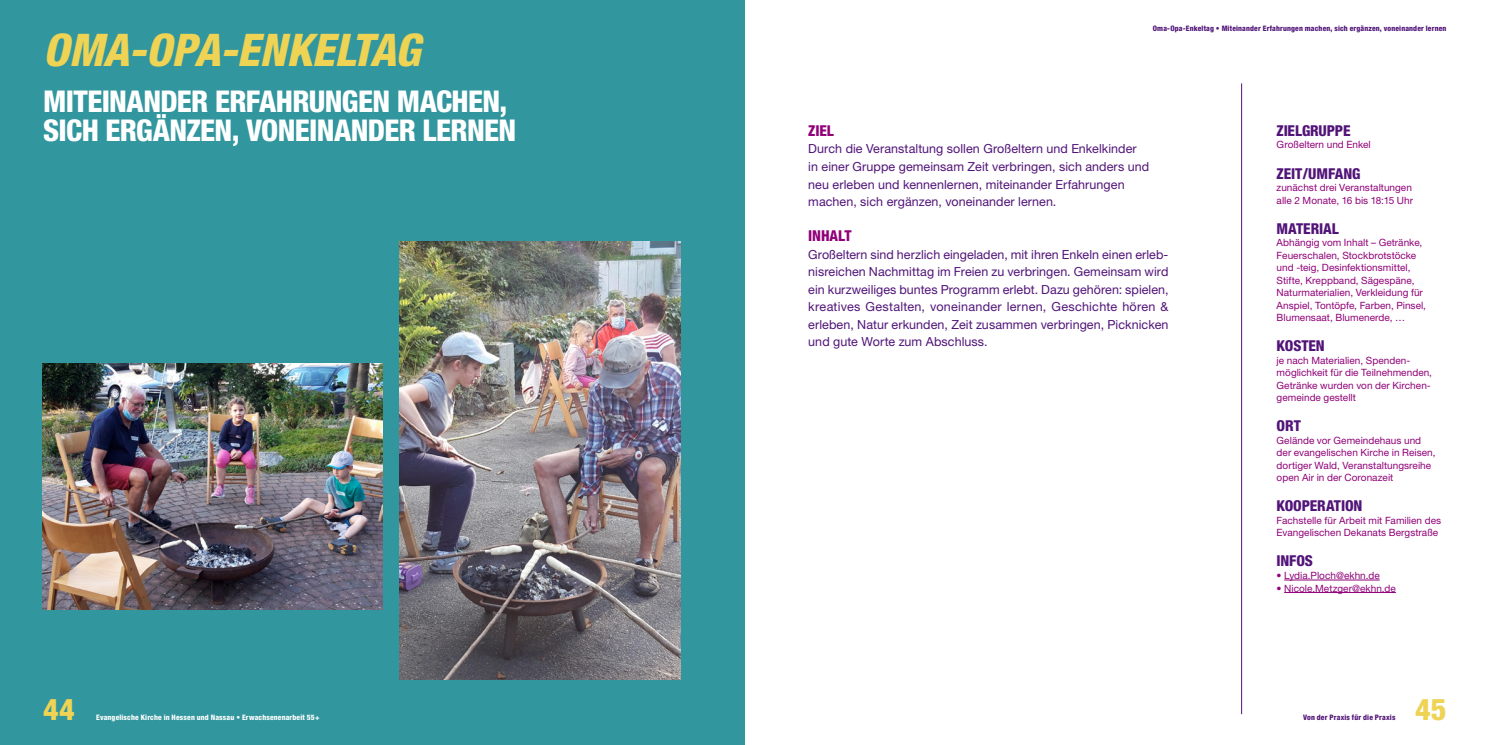
<style>
.page{position:relative;width:1489px;height:745px;background:#fff}
.page>*{position:absolute;margin:0;border:0;box-sizing:border-box;transform-origin:0 0}
.t1{font:italic 800 condensed 45px "Helvetica Neue LT Std";letter-spacing:-.015em;color:#eed355}
.t2{font:800 condensed 30px/28.8px "Helvetica Neue LT Std";letter-spacing:-.02em;color:#fff}
.t3{font:800 condensed 30px "Helvetica Neue LT Std";color:#eed355}
.t4{font:800 condensed 15px "Helvetica Neue LT Std";letter-spacing:-.01em;color:#511478}
.t5{font:800 condensed 15px "Helvetica Neue LT Std";letter-spacing:-.01em;color:#900078}
.t6{font:12.5px/17.5px "Helvetica Neue LT Std";letter-spacing:.005em;color:#511478}
.t7{font:10px/12.5px "Helvetica Neue LT Std";letter-spacing:.005em;color:#900078}
.t8{font:800 condensed 7.5px "Helvetica Neue LT Std";letter-spacing:.02em;color:#511478}
.t9{font:800 condensed 7.5px "Helvetica Neue LT Std";letter-spacing:.02em;color:#fff}
</style>
<div class="page">
<div style="left:0;top:0;width:744px;height:744px;background:#31969d"></div>
<hr style="left:1284px;top:579px;width:95px;height:1px;background:#900078">
<hr style="left:1284px;top:592px;width:111px;height:1px;background:#900078">
<hr style="left:1241px;top:83px;width:1px;height:630px;background:#511478">
<img style="left:399px;top:241px;width:281px;height:437px">
<img style="left:43px;top:363px;width:340px;height:245px">
<h1 class="t1" style="left:43px;top:22px;width:378px">OMA-OPA-ENKELTAG</h1>
<h2 class="t2" style="left:43px;top:86px;width:474px">MITEINANDER ERFAHRUNGEN MACHEN,<br>SICH ERGÄNZEN, VONEINANDER LERNEN</h2>
<p class="t8" style="left:1152px;top:23px;width:295px">Oma-Opa-Enkeltag • Miteinander Erfahrungen machen, sich ergänzen, voneinander lernen</p>
<h3 class="t5" style="left:808px;top:121px;width:27px">ZIEL</h3>
<p class="t6" style="left:808px;top:140px;width:342px">Durch die Veranstaltung sollen Großeltern und Enkelkinder in einer Gruppe gemeinsam Zeit verbringen, sich anders und neu erleben und kennenlernen, miteinander Erfahrungen machen, sich ergänzen, voneinander lernen.</p>
<h3 class="t5" style="left:808px;top:226px;width:45px">INHALT</h3>
<p class="t6" style="left:808px;top:245px;width:362px;text-align:justify">Großeltern sind herzlich eingeladen, mit ihren Enkeln einen erleb&shy;nisreichen Nachmittag im Freien zu verbringen. Gemeinsam wird ein kurzweiliges buntes Programm erlebt. Dazu gehören: spielen, kreatives Gestalten, voneinander lernen, Geschichte hören &amp; erleben, Natur erkunden, Zeit zusammen verbringen, Picknicken und gute Worte zum Abschluss.</p>
<h3 class="t4" style="left:1276px;top:121px;width:75px">ZIELGRUPPE</h3>
<p class="t7" style="left:1276px;top:138px;width:96px">Großeltern und Enkel</p>
<h3 class="t4" style="left:1276px;top:164px;width:85px">ZEIT/UMFANG</h3>
<p class="t7" style="left:1276px;top:181px;width:138px">zunächst drei Veranstaltungen alle 2 Monate, 16 bis 18:15 Uhr</p>
<h3 class="t4" style="left:1276px;top:219px;width:64px">MATERIAL</h3>
<p class="t7" style="left:1276px;top:236px;width:151px">Abhängig vom Inhalt – Getränke, Feuerschalen, Stockbrotstöcke und -teig, Desinfektionsmittel, Stifte, Kreppband, Sägespäne, Naturmaterialien, Verkleidung für Anspiel, Tontöpfe, Farben, Pinsel, Blumensaat, Blumenerde, …</p>
<h3 class="t4" style="left:1276px;top:336px;width:50px">KOSTEN</h3>
<p class="t7" style="left:1276px;top:353px;width:157px">je nach Materialien, Spenden&shy;möglichkeit für die Teilnehmenden,<br>Getränke wurden von der Kirchen&shy;gemeinde gestellt</p>
<h3 class="t4" style="left:1276px;top:416px;width:26px">ORT</h3>
<p class="t7" style="left:1276px;top:433px;width:160px">Gelände vor Gemeindehaus und der evangelischen Kirche in Reisen, dortiger Wald, Veranstaltungsreihe open Air in der Coronazeit</p>
<h3 class="t4" style="left:1276px;top:496px;width:87px">KOOPERATION</h3>
<p class="t7" style="left:1276px;top:513px;width:166px">Fachstelle für Arbeit mit Familien des<br>Evangelischen Dekanats Bergstraße</p>
<h3 class="t4" style="left:1276px;top:551px;width:38px">INFOS</h3>
<p class="t7" style="left:1276px;top:568px;width:105px">• Lydia.Ploch@ekhn.de</p>
<p class="t7" style="left:1276px;top:581px;width:121px">• Nicole.Metzger@ekhn.de</p>
<h2 class="t3" style="left:43px;top:690px;width:33px">44</h2>
<p class="t9" style="left:96px;top:712px;width:225px">Evangelische Kirche in Hessen und Nassau • Erwachsenenarbeit 55+</p>
<p class="t8" style="left:1302px;top:712px;width:94px">Von der Praxis für die Praxis</p>
<h2 class="t3" style="left:1414px;top:690px;width:33px">45</h2>
</div>
